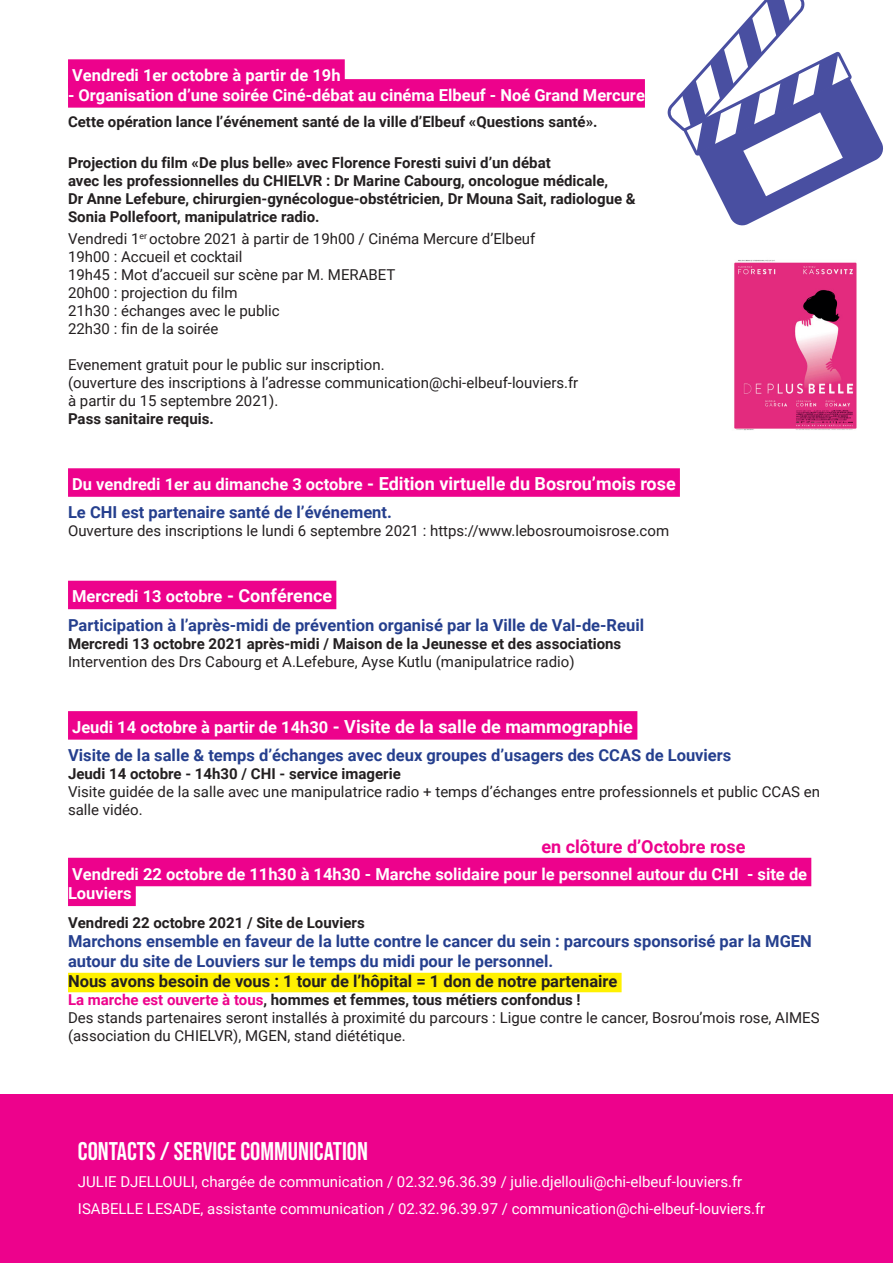
<style>
.page{position:relative;width:893px;height:1263px;background:#fff}
.page>*{position:absolute;margin:0;border:0;box-sizing:border-box;transform-origin:0 0}
.t1{font:25.5px "Bebas Neue";color:#fff}
.t2{font:700 18px "Roboto";color:#fff}
.t3{font:700 18px "Roboto";color:#ed028c}
.t4{font:700 16.5px/28.3px "Roboto";color:#253f8e}
.t5{font:700 16.5px/19.8px "Roboto";color:#fff}
.t6{font:700 16.5px "Roboto";color:#231f20}
.t7{font:15px/18px "Roboto";color:#231f20}
.t8{font:700 15px/18px "Roboto";color:#231f20}
.t9{font:15px/27px "Roboto";color:#fff}
.s1{font-size:16.5px}
.s2{color:#fff}
.s3{font-size:18px;color:#fff}
.s4{font-weight:700;color:#ed028c}
.s5{font-weight:700}
</style>
<div class="page">
<div style="left:68px;top:59px;width:277px;height:29px;background:#ed028c"></div>
<div style="left:68px;top:79px;width:577px;height:29px;background:#ed028c"></div>
<div style="left:68px;top:468px;width:612px;height:29px;background:#ed028c"></div>
<div style="left:68px;top:581px;width:268px;height:28px;background:#ed028c"></div>
<div style="left:68px;top:711px;width:569px;height:29px;background:#ed028c"></div>
<div style="left:68px;top:858px;width:743px;height:28px;background:#ed028c"></div>
<div style="left:68px;top:877px;width:68px;height:29px;background:#ed028c"></div>
<div style="left:68px;top:973px;width:554px;height:19px;background:#fff101"></div>
<svg style="left:667px;top:0;width:216px;height:225px"></svg>
<div style="left:0;top:1094px;width:893px;height:169px;background:#ed028c"></div>
<img style="left:734px;top:260px;width:123px;height:171px">
<p class="t5" style="left:72px;top:65px;width:270px">Vendredi 1er octobre à partir de 19h</p>
<p class="t5" style="left:68px;top:84px;width:578px">- Organisation d’une soirée Ciné-débat au cinéma Elbeuf - Noé Grand Mercure</p>
<p class="t8" style="left:68px;top:112px;width:531px">Cette opération lance l’événement santé de la ville d’Elbeuf «Questions santé».</p>
<p class="t8" style="left:68px;top:153px;width:569px">Projection du film «De plus belle» avec Florence Foresti suivi d’un débat<br>avec les professionnelles du CHIELVR : Dr Marine Cabourg, oncologue médicale,<br>Dr Anne Lefebure, chirurgien-gynécologue-obstétricien, Dr Mouna Sait, radiologue &amp; Sonia Pollefoort, manipulatrice radio.</p>
<p class="t7" style="left:68px;top:229px;width:469px">Vendredi 1<sup>er</sup> octobre 2021 à partir de 19h00 / Cinéma Mercure d’Elbeuf 19h00 : Accueil et cocktail<br>19h45 : Mot d’accueil sur scène par M. MERABET<br>20h00 : projection du film<br>21h30 : échanges avec le public<br>22h30 : fin de la soirée</p>
<p class="t7" style="left:68px;top:355px;width:512px">Evenement gratuit pour le public sur inscription.<br>(ouverture des inscriptions à l’adresse communication@chi-elbeuf-louviers.fr à partir du 15 septembre 2021).</p>
<p class="t8" style="left:68px;top:409px;width:147px">Pass sanitaire requis.</p>
<p class="t2" style="left:72px;top:471px;width:605px"><span class="s1">Du vendredi 1er au dimanche 3 octobre</span> - Edition virtuelle du Bosrou’mois rose</p>
<p class="t4" style="left:68px;top:498px;width:325px">Le CHI est partenaire santé de l’événement.</p>
<p class="t7" style="left:68px;top:521px;width:603px">Ouverture des inscriptions le lundi 6 septembre 2021 : https://www.lebosroumoisrose.com</p>
<p class="t4" style="left:68px;top:582px;width:577px"><span class="s2">Mercredi 13 octobre</span> <span class="s3">- Conférence<br></span>Participation à l’après-midi de prévention organisé par la Ville de Val-de-Reuil</p>
<p class="t8" style="left:68px;top:634px;width:555px">Mercredi 13 octobre 2021 après-midi / Maison de la Jeunesse et des associations</p>
<p class="t7" style="left:68px;top:652px;width:508px">Intervention des Drs Cabourg et A.Lefebure, Ayse Kutlu (manipulatrice radio)</p>
<p class="t2" style="left:72px;top:714px;width:562px"><span class="s1">Jeudi 14 octobre à partir de 14h30</span> - Visite de la salle de mammographie</p>
<p class="t4" style="left:68px;top:740px;width:665px">Visite de la salle &amp; temps d’échanges avec deux groupes d’usagers des CCAS de Louviers</p>
<p class="t8" style="left:68px;top:764px;width:334px">Jeudi 14 octobre - 14h30 / CHI - service imagerie</p>
<p class="t7" style="left:68px;top:782px;width:753px">Visite guidée de la salle avec une manipulatrice radio + temps d’échanges entre professionnels et public CCAS en salle vidéo.</p>
<p class="t3" style="left:541px;top:834px;width:205px">en clôture d’Octobre rose</p>
<p class="t5" style="left:68px;top:863px;width:741px">Vendredi 22 octobre de 11h30 à 14h30 - Marche solidaire pour le personnel autour du CHI - site de<br>Louviers</p>
<p class="t8" style="left:68px;top:913px;width:298px">Vendredi 22 octobre 2021 / Site de Louviers</p>
<p class="t4" style="left:68px;top:931px;width:745px;line-height:19.8px">Marchons ensemble en faveur de la lutte contre le cancer du sein : parcours sponsorisé par la MGEN autour du site de Louviers sur le temps du midi pour le personnel.</p>
<p class="t6" style="left:68px;top:969px;width:551px">Nous avons besoin de vous : 1 tour de l’hôpital = 1 don de notre partenaire</p>
<p class="t7" style="left:68px;top:990px;width:753px"><span class="s4">La marche est ouverte à tous</span><span class="s5">, hommes et femmes, tous métiers confondus !<br></span>Des stands partenaires seront installés à proximité du parcours : Ligue contre le cancer, Bosrou’mois rose, AIMES (association du CHIELVR), MGEN, stand diététique.</p>
<h1 class="t1" style="left:78px;top:1137px;width:292px">CONTACTS / SERVICE COMMUNICATION</h1>
<p class="t9" style="left:78px;top:1168px;width:689px">JULIE DJELLOULI, chargée de communication / 02.32.96.36.39 / julie.djellouli@chi-elbeuf-louviers.fr<br>ISABELLE LESADE, assistante communication / 02.32.96.39.97 / communication@chi-elbeuf-louviers.fr</p>
</div>
